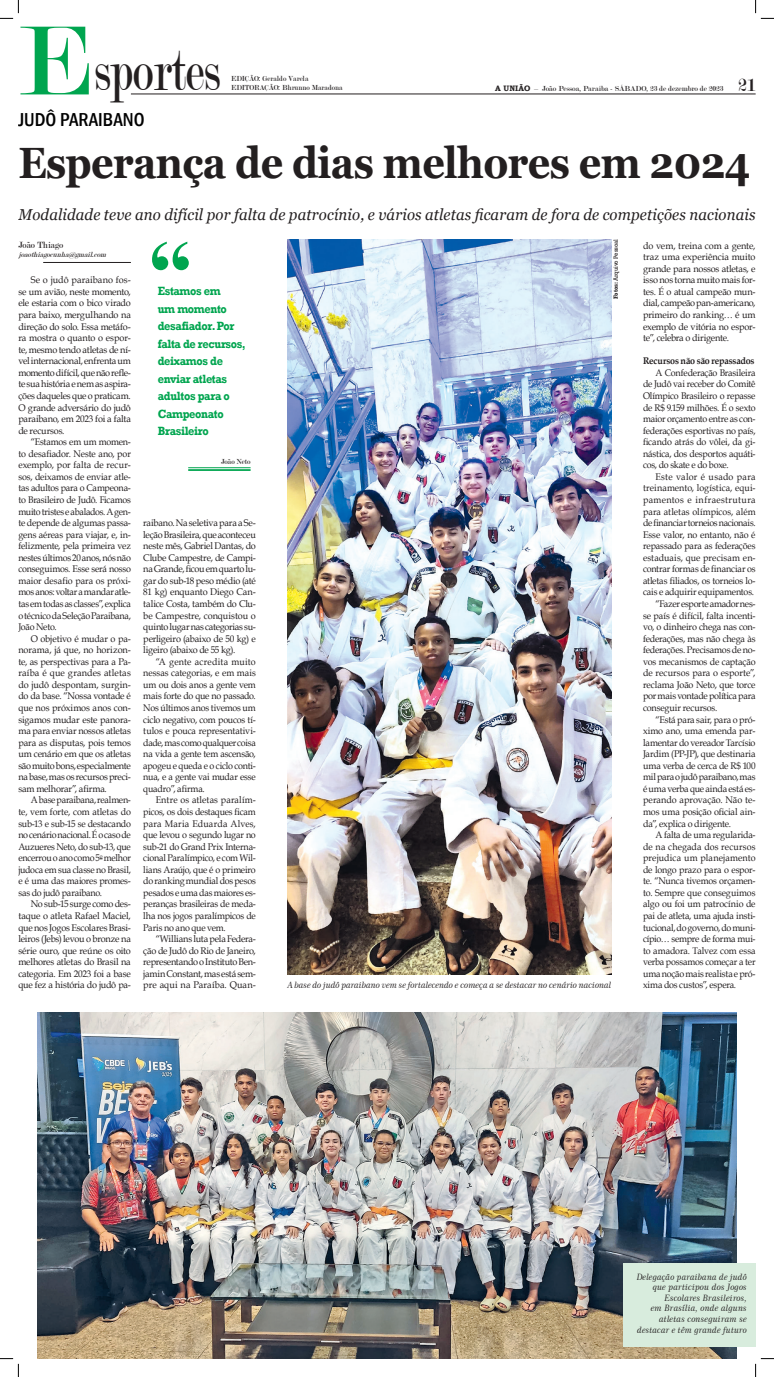
<style>
.page{position:relative;width:774px;height:1377px;background:#fff}
.page>*{position:absolute;margin:0;border:0;box-sizing:border-box;transform-origin:0 0}
.t1{font:700 87.5px "Times New Roman";color:#00a54f}
.t2{font:61.25px "Modern";color:#231f20;scale:.75 1}
.t3{font:700 43.75px "Georgia";letter-spacing:-.015em;color:#231f20;scale:.9 1}
.t4{font:500 condensed 19.25px "Franklin Gothic";color:#000}
.t5{font:19.25px "Modern";color:#231f20}
.t6{font:italic 15.75px "Georgia";letter-spacing:.01em;color:#231f20;scale:.95 1}
.t7{font:700 12.25px/17.5px "Rockwell";letter-spacing:-.03em;color:#00a54f;scale:.9 1}
._0_-_Textos{font:9.62px/11.5px "Book Antiqua";letter-spacing:-.02em;color:#231f20;text-align:justify;scale:.93 1}
._0_-_Textos-2{font:9.62px/11.5px "Book Antiqua";letter-spacing:-.02em;color:#231f20;text-align:justify;scale:.95 1}
._0_-_Textos-3{font:9.62px/11.5px "Book Antiqua";letter-spacing:-.02em;color:#231f20;text-align:justify;scale:.94 1}
._0_-_Textos-4{font:700 9.62px "Book Antiqua";letter-spacing:-.02em;color:#231f20;scale:.93 1}
._8_-_Referencia_do_r{font:9.62px "Modern";color:#231f20;scale:.95 1}
.t8{font:8.75px/10.5px "Century 751 BT Italic B";color:#231f20;text-align:right}
.t9{font:8.75px "Century 751 BT Italic B";letter-spacing:-.02em;color:#231f20}
.t10{font:7.88px "Modern";color:#231f20;scale:.95 1}
.t11{font:7.88px "Modern";color:#231f20}
._8_-_Referencia_do_r-2{font:italic 7.88px "Modern";color:#231f20;scale:.95 1}
.t12{font:6.12px "Rockwell";letter-spacing:-.01em;color:#231f20;scale:.95 1}
.s1{font-size:105px;color:#00a54f}
.s2{font-family:"Bookman Old Style";font-weight:700}
.s3{font-weight:700}
</style>
<div class="page">
<hr style="left:131px;top:94px;width:624px;height:1px;background:#231f20">
<hr style="left:43px;top:262px;width:88px;height:1px;background:#231f20">
<img style="left:37px;top:1012px;width:699px;height:346px">
<hr style="left:188px;top:467px;width:62px;height:1px;background:#00a54f">
<hr style="left:188px;top:469px;width:62px;height:2px;background:#00a54f">
<img style="left:287px;top:239px;width:324px;height:735px">
<div style="left:623px;top:1262px;width:132px;height:83px;background:#d8ecdd"></div>
<svg style="left:0;top:0;width:19px;height:19px"></svg>
<svg style="left:0;top:1358px;width:19px;height:18px"></svg>
<svg style="left:755px;top:0;width:18px;height:19px"></svg>
<svg style="left:755px;top:1358px;width:18px;height:18px"></svg>
<p class="t2" style="left:18px;top:40px;width:270px"><span class="s1">E</span>sportes</p>
<p class="t4" style="left:18px;top:107px;width:128px">JUDÔ PARAIBANO</p>
<p class="t10" style="left:231px;top:74px;width:83px">EDIÇÃO: Geraldo Varela</p>
<p class="t10" style="left:231px;top:84px;width:119px">EDITORAÇÃO: Bhrunno Maradona</p>
<p class="t11" style="left:495px;top:84px;width:229px"><span class="s2">A UNIÃO</span> – João Pessoa, Paraíba - SÁBADO, 23 de dezembro de 2023</p>
<p class="t5" style="left:738px;top:75px;width:19px">21</p>
<p class="t3" style="left:18px;top:134px;width:814px">Esperança de dias melhores em 2024</p>
<p class="t6" style="left:18px;top:205px;width:777px">Modalidade teve ano difícil por falta de patrocínio, e vários atletas ficaram de fora de competições nacionais</p>
<p class="t12" style="left:612px;top:299px;width:64px;rotate:-90deg"><span class="s3">Fotos:</span> Arquivo Pessoal</p>
<p class="_8_-_Referencia_do_r" style="left:18px;top:240px;width:49px">João Thiago</p>
<p class="_8_-_Referencia_do_r-2" style="left:18px;top:251px;width:96px">j oaothiagocunha@gmail.com</p>
<p class="_0_-_Textos-2" style="left:643px;top:239px;width:120px">do vem, treina com a gente, traz uma experiência muito grande para nossos atletas, e isso nos torna muito mais for&shy;tes. É o atual campeão mun&shy;dial, campeão pan-americano, primeiro do ranking… é um exemplo de vitória no espor&shy;te”, celebra o dirigente.</p>
<p class="_0_-_Textos-4" style="left:643px;top:354px;width:121px">Recursos não são repassados</p>
<p class="_0_-_Textos" style="left:643px;top:366px;width:122px;text-indent:12px">A Confederação Brasileira de Judô vai receber do Comitê Olímpico Brasileiro o repasse de R$ 9.159 milhões. É o sexto maior orçamento entre as con&shy;federações esportivas no país, ficando atrás do vôlei, da gi&shy;nástica, dos desportos aquáti&shy;cos, do skate e do boxe.</p>
<p class="_0_-_Textos" style="left:643px;top:470px;width:122px;text-indent:12px">Este valor é usado para treinamento, logística, equi&shy;pamentos e infraestrutura para atletas olímpicos, além de financiar torneios nacionais.<br>Esse valor, no entanto, não é repassado para as federações estaduais, que precisam en&shy;contrar formas de financiar os atletas filiados, os torneios lo&shy;cais e adquirir equipamentos.</p>
<p class="_0_-_Textos-3" style="left:643px;top:597px;width:121px;text-indent:12px">“Fazer esporte amador nes&shy;se país é difícil, falta incenti&shy;vo, o dinheiro chega nas con&shy;federações, mas não chega às federações. Precisamos de no&shy;vos mecanismos de captação de recursos para o esporte”, reclama João Neto, que torce por mais vontade política para conseguir recursos.</p>
<p class="_0_-_Textos-3" style="left:643px;top:713px;width:121px;text-indent:12px">“Está para sair, para o pró&shy;ximo ano, uma emenda par&shy;lamentar do vereador Tarcísio Jardim (PP-JP), que destinaria uma verba de cerca de R$ 100 mil para o judô paraibano, mas é uma verba que ainda está es&shy;perando aprovação. Não te&shy;mos uma posição oficial ain&shy;da”, explica o dirigente.</p>
<p class="_0_-_Textos" style="left:643px;top:828px;width:122px;text-indent:12px">A falta de uma regularida&shy;de na chegada dos recursos prejudica um planejamento de longo prazo para o espor&shy;te. “Nunca tivemos orçamen&shy;to. Sempre que conseguimos algo ou foi um patrocínio de pai de atleta, uma ajuda insti&shy;tucional, do governo, do muni&shy;cípio… sempre de forma mui&shy;to amadora. Talvez com essa verba possamos começar a ter uma noção mais realista e pró&shy;xima dos custos”, espera.</p>
<p class="t1" style="left:148px;top:208px;width:45px">“</p>
<p class="t7" style="left:158px;top:282px;width:99px">Estamos em<br>um momento desafiador. Por falta de recursos, deixamos de enviar atletas adultos para o<br>Campeonato<br>Brasileiro</p>
<p class="t10" style="left:221px;top:457px;width:32px">João Neto</p>
<p class="_0_-_Textos-2" style="left:18px;top:274px;width:120px;text-indent:12px">Se o judô paraibano fos&shy;se um avião, neste momento, ele estaria com o bico virado para baixo, mergulhando na direção do solo. Essa metáfo&shy;ra mostra o quanto o espor&shy;te, mesmo tendo atletas de ní&shy;vel internacional, enfrenta um momento difícil, que não refle&shy;te sua história e nem as aspira&shy;ções daqueles que o praticam.<br>O grande adversário do judô paraibano, em 2023 foi a falta de recursos.</p>
<p class="_0_-_Textos" style="left:18px;top:436px;width:122px;text-indent:12px">“Estamos em um momen&shy;to desafiador. Neste ano, por exemplo, por falta de recur&shy;sos, deixamos de enviar atle&shy;tas adultos para o Campeona&shy;to Brasileiro de Judô. Ficamos muito tristes e abalados. A gen&shy;te depende de algumas passa&shy;gens aéreas para viajar, e, in&shy;felizmente, pela primeira vez nestes últimos 20 anos, nós não conseguimos. Esse será nosso maior desafio para os próxi&shy;mos anos: voltar a mandar atle&shy;tas em todas as classes”, explica o técnico da Seleção Paraibana, João Neto.</p>
<p class="_0_-_Textos-2" style="left:18px;top:632px;width:120px;text-indent:12px">O objetivo é mudar o pa&shy;norama, já que, no horizon&shy;te, as perspectivas para a Pa&shy;raíba é que grandes atletas do judô despontam, surgin&shy;do da base. “Nossa vontade é que nos próximos anos con&shy;sigamos mudar este panora&shy;ma para enviar nossos atletas para as disputas, pois temos um cenário em que os atletas são muito bons, especialmente na base, mas os recursos preci&shy;sam melhorar”, afirma.</p>
<p class="_0_-_Textos" style="left:18px;top:794px;width:122px;text-indent:12px">A base paraibana, realmen&shy;te, vem forte, com atletas do sub-13 e sub-15 se destacando no cenário nacional. É o caso de Auzueres Neto, do sub-13, que encerrou o ano como 5<sup>o</sup> melhor judoca em sua classe no Brasil, e é uma das maiores promes&shy;sas do judô paraibano.</p>
<p class="_0_-_Textos-2" style="left:18px;top:898px;width:120px;text-indent:12px">No sub-15 surge como des&shy;taque o atleta Rafael Maciel, que nos Jogos Escolares Brasi&shy;leiros (Jebs) levou o bronze na série ouro, que reúne os oito melhores atletas do Brasil na categoria. Em 2023 foi a base que fez a história do judô pa-</p>
<p class="_0_-_Textos-2" style="left:143px;top:516px;width:120px">raibano. Na seletiva para a Se&shy;leção Brasileira, que aconteceu neste mês, Gabriel Dantas, do Clube Campestre, de Campi&shy;na Grande, ficou em quarto lu&shy;gar do sub-18 peso médio (até 81 kg) enquanto Diego Can&shy;talice Costa, também do Clu&shy;be Campestre, conquistou o quinto lugar nas categorias su&shy;perligeiro (abaixo de 50 kg) e ligeiro (abaixo de 55 kg).</p>
<p class="_0_-_Textos" style="left:143px;top:655px;width:122px;text-indent:12px">“A gente acredita muito nessas categorias, e em mais um ou dois anos a gente vem mais forte do que no passado.<br>Nos últimos anos tivemos um ciclo negativo, com poucos tí&shy;tulos e pouca representativi&shy;dade, mas como qualquer coisa na vida a gente tem ascensão, apogeu e queda e o ciclo conti&shy;nua, e a gente vai mudar esse quadro”, afirma.</p>
<p class="_0_-_Textos" style="left:143px;top:794px;width:122px;text-indent:12px">Entre os atletas paralím&shy;picos, os dois destaques ficam para Maria Eduarda Alves, que levou o segundo lugar no sub-21 do Grand Prix Interna&shy;cional Paralímpico, e com Wil&shy;lians Araújo, que é o primeiro do ranking mundial dos pesos pesados e uma das maiores es&shy;peranças brasileiras de meda&shy;lha nos jogos paralímpicos de Paris no ano que vem.</p>
<p class="_0_-_Textos-2" style="left:143px;top:932px;width:120px;text-indent:12px">“Willians luta pela Federa&shy;ção de Judô do Rio de Janeiro, representando o Instituto Ben&shy;jamin Constant, mas está sem&shy;pre aqui na Paraíba. Quan-</p>
<p class="t9" style="left:287px;top:979px;width:325px">A base do judô paraibano vem se fortalecendo e começa a se destacar no cenário nacional</p>
<p class="t8" style="left:636px;top:1271px;width:112px">Delegação paraibana de judô que participou dos Jogos<br>Escolares Brasileiros,</p>
<p class="t8" style="left:650px;top:1302px;width:98px">em Brasília, onde alguns atletas conseguiram se</p>
<p class="t8" style="left:637px;top:1323px;width:111px">destacar e têm grande futuro</p>
</div>
